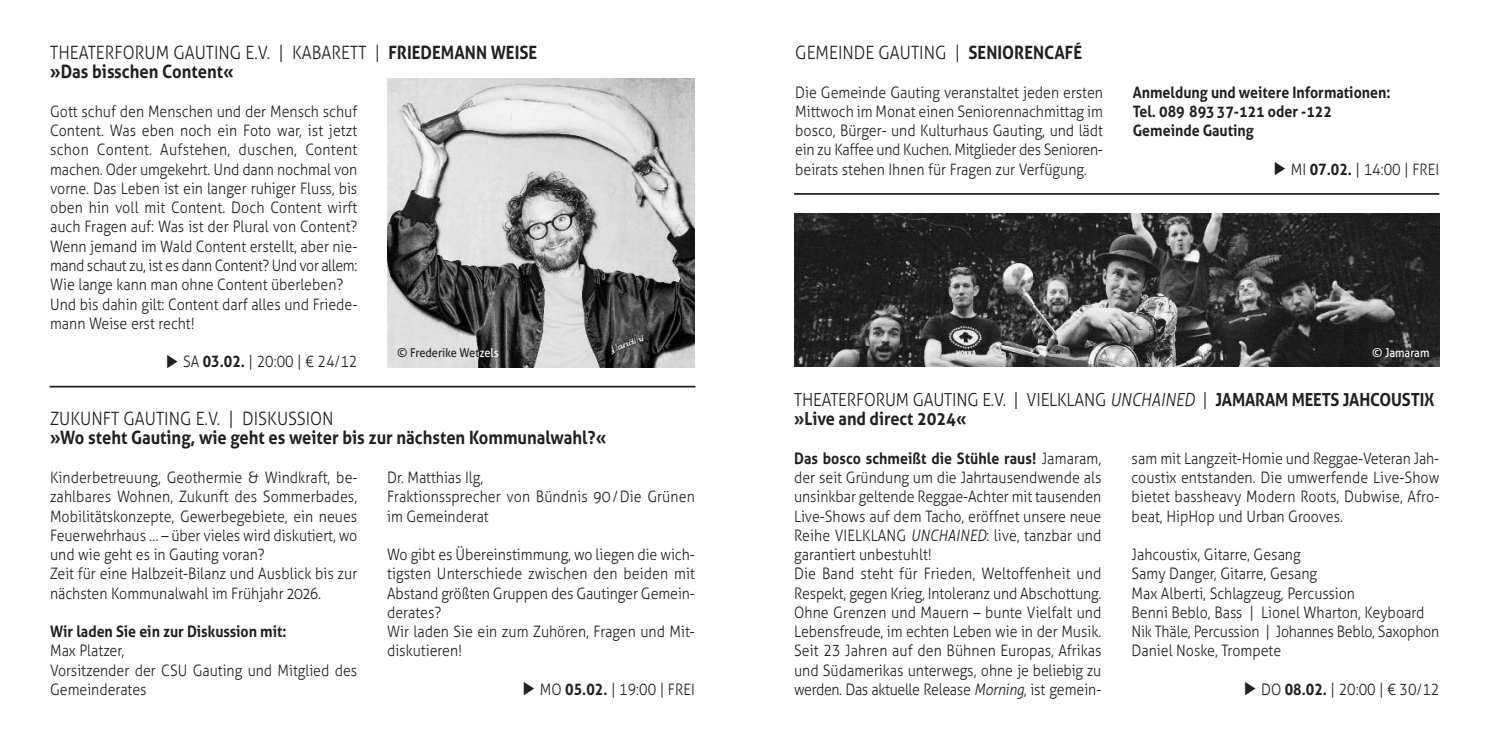
<style>
.page{position:relative;width:1489px;height:745px;background:#fff}
.page>*{position:absolute;margin:0;border:0;box-sizing:border-box;transform-origin:0 0}
.t1{font:700 18.38px/19.2px "Aller";letter-spacing:-.005em;color:#231f20;scale:.9 1}
.t2{font:300 18.38px "Aller";color:#231f20;scale:.9 1}
.t3{font:700 18.03px/19.2px "Aller";color:#231f20;scale:.9 1}
.t4{font:300 15.75px/19.2px "Aller";color:#231f20;scale:.9 1}
.t5{font:700 15.75px/19.2px "Aller";color:#231f20;scale:.9 1}
.t6{font:12.25px "Aller";color:#231f20}
.t7{font:12.25px "Aller";color:#fff}
.s1{font-weight:700}
.s2{font-weight:300}
.s3{font-family:"Lucida Grande";font-weight:400}
.s4{color:#fff}
.s5{font-weight:300;font-style:italic}
.s6{font-style:italic}
</style>
<div class="page">
<img style="left:387px;top:78px;width:307px;height:289px">
<img style="left:794px;top:213px;width:645px;height:153px">
<hr style="left:794px;top:193px;width:645px;height:2px;background:#231f20">
<hr style="left:50px;top:385px;width:645px;height:2px;background:#231f20">
<p class="t2" style="left:795px;top:42px;width:320px">gEmEindE gauting | <span class="s1">seniorencafé</span></p>
<p class="t4" style="left:795px;top:82px;width:343px;text-align:justify">die gemeinde gauting veranstaltet jeden ersten mittwoch im monat einen seniorennachmittag im bosco, Bürger- und kulturhaus gauting, und lädt ein zu kaffee und kuchen. mitglieder des senioren&shy;beirats stehen ihnen für fragen zur Verfügung.</p>
<p class="t5" style="left:1132px;top:82px;width:288px">anmeldung und weitere informationen: tel. 089 89337-121 oder -122<br>Gemeinde Gauting</p>
<p class="t1" style="left:50px;top:43px;width:543px"><span class="s2">thEatErforum gauting E.V. | kaBarEtt |</span> friedeMann weise »das bisschen content«</p>
<p class="t4" style="left:50px;top:102px;width:343px">gott schuf den menschen und der mensch schuf content. was eben noch ein foto war, ist jetzt schon content. aufstehen, duschen, content machen. oder umgekehrt. und dann nochmal von vorne. das leben ist ein langer ruhiger fluss, bis oben hin voll mit content. doch content wirft auch fragen auf: was ist der plural von content? wenn jemand im wald content erstellt, aber nie&shy;mand schaut zu, ist es dann content? und vor allem: wie lange kann man ohne content überleben? und bis dahin gilt: content darf alles und friede&shy;mann weise erst recht!</p>
<p class="t4" style="left:166px;top:352px;width:214px"><span class="s3">▶</span> sa <span class="s1">03.02.</span> | 20:00 | € 24/12</p>
<p class="t4" style="left:1273px;top:159px;width:185px"><span class="s3">▶</span> mi <span class="s1">07.02.</span> | 14:00 | frEi</p>
<p class="t6" style="left:397px;top:345px;width:103px">© Frederike Wet<span class="s4">zels</span></p>
<p class="t7" style="left:1371px;top:345px;width:59px">© Jamaram</p>
<p class="t2" style="left:50px;top:407px;width:316px">zukunft gauting E.V. | diskussion</p>
<p class="t1" style="left:50px;top:428px;width:619px">»wo steht Gauting, wie geht es weiter bis zur nächsten kommunalwahl?«</p>
<p class="t4" style="left:50px;top:467px;width:343px">kinderbetreuung, geothermie &amp; windkraft, be&shy;zahlbares wohnen, zukunft des sommerbades, mobilitätskonzepte, gewerbegebiete, ein neues feuerwehrhaus … – über vieles wird diskutiert, wo und wie geht es in gauting voran?<br>zeit für eine halbzeit-Bilanz und ausblick bis zur nächsten kommunalwahl im frühjahr 2026.</p>
<p class="t5" style="left:50px;top:621px;width:264px">wir laden sie ein zur diskussion mit:</p>
<p class="t4" style="left:50px;top:641px;width:343px">max platzer,<br>Vorsitzender der csu gauting und mitglied des gemeinderates</p>
<p class="t4" style="left:387px;top:467px;width:343px">dr. matthias ilg,<br>fraktionssprecher von Bündnis 90/die grünen im gemeinderat</p>
<p class="t4" style="left:387px;top:544px;width:343px">wo gibt es übereinstimmung, wo liegen die wich&shy;tigsten unterschiede zwischen den beiden mit abstand größten gruppen des gautinger gemein&shy;derates?<br>wir laden sie ein zum zuhören, fragen und mit&shy;diskutieren!</p>
<p class="t4" style="left:523px;top:679px;width:192px"><span class="s3">▶</span> mo <span class="s1">05.02.</span> | 19:00 | frEi</p>
<p class="t3" style="left:794px;top:390px;width:713px"><span class="s2">thEatErforum gauting E.V. | ViElklang</span> <span class="s5">UNCHAINED</span> <span class="s2">|</span> jaMaraM Meets jahcoustix »live and direct 2024«</p>
<p class="t4" style="left:794px;top:448px;width:343px"><span class="s1">das bosco schmeißt die stühle raus!</span> Jamaram, der seit gründung um die Jahrtausendwende als unsinkbar geltende reggae-achter mit tausenden live-shows auf dem tacho, eröffnet unsere neue reihe ViElklang <span class="s6">UNCHAINED</span>: live, tanzbar und garantiert unbestuhlt!<br>die Band steht für frieden, weltoffenheit und respekt, gegen krieg, intoleranz und abschottung. ohne grenzen und mauern – bunte Vielfalt und lebensfreude, im echten leben wie in der musik. seit 23 Jahren auf den Bühnen Europas, afrikas und südamerikas unterwegs, ohne je beliebig zu werden. das aktuelle release <span class="s6">MORNING</span>, ist gemein-</p>
<p class="t4" style="left:1131px;top:448px;width:343px;text-align:justify">sam mit langzeit-homie und reggae-Veteran Jah&shy;coustix entstanden. die umwerfende live-show bietet bassheavy modern roots, dubwise, afro&shy;beat, hiphop und urban grooves.</p>
<p class="t4" style="left:1131px;top:544px;width:343px">Jahcoustix, gitarre, gesang<br>samy danger, gitarre, gesang<br>max alberti, schlagzeug, percussion<br>Benni Beblo, Bass | lionel wharton, keyboard nik thäle, percussion | Johannes Beblo, saxophon daniel noske, trompete</p>
<p class="t4" style="left:1243px;top:679px;width:218px"><span class="s3">▶</span> do <span class="s1">08.02.</span> | 20:00 | € 30/12</p>
</div>
